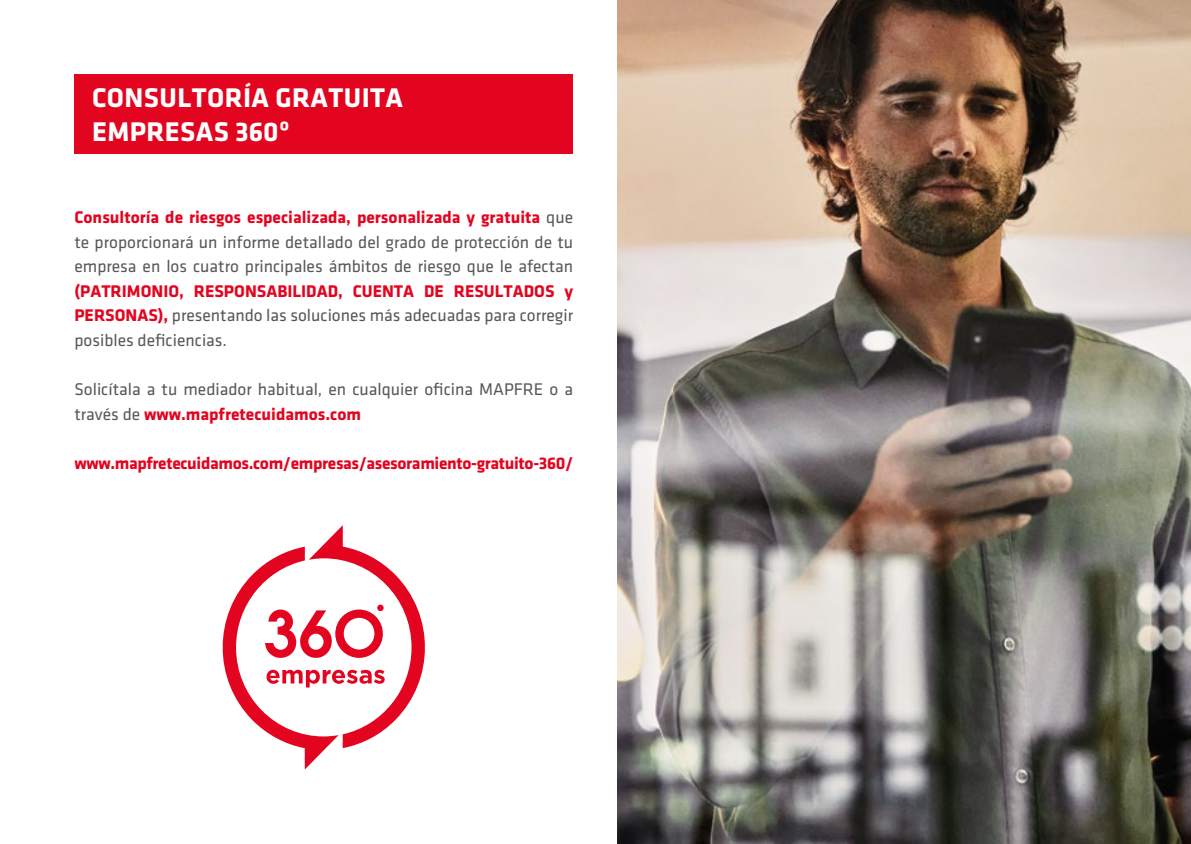
<style>
.page{position:relative;width:1191px;height:844px;background:#fff}
.page>*{position:absolute;margin:0;border:0;box-sizing:border-box;transform-origin:0 0}
.t1{font:700 28px/33.6px "Klavika";letter-spacing:.015em;color:#fff}
.t2{font:17.5px/24.5px "Klavika";color:#575756;text-align:justify}
.t3{font:700 17.5px "Klavika";letter-spacing:-.02em;color:#e30520}
.s1{font-weight:700;color:#e30520}
</style>
<div class="page">
<img style="left:618px;top:0;width:573px;height:843px">
<div style="left:74px;top:74px;width:499px;height:80px;background:#e30520"></div>
<svg style="left:222px;top:525px;width:203px;height:244px"></svg>
<div style="left:377px;top:604px;width:7px;height:7px;background:#e30520;border-radius:50%"></div>
<h1 class="t1" style="left:92px;top:81px;width:312px">CONSULTORÍA GRATUITA<br>EMPRESAS 360º</h1>
<p class="t2" style="left:74px;top:205px;width:500px"><span class="s1">Consultoría de riesgos especializada, personalizada y gratuita</span> que te proporcionará un informe detallado del grado de protección de tu empresa en los cuatro principales ámbitos de riesgo que le afectan</p>
<p class="t2" style="left:74px;top:279px;width:500px"><span class="s1">(PATRIMONIO, RESPONSABILIDAD, CUENTA DE RESULTADOS y PERSONAS),</span> presentando las soluciones más adecuadas para corregir posibles deficiencias.</p>
<p class="t2" style="left:74px;top:377px;width:500px">Solicítala a tu mediador habitual, en cualquier oficina MAPFRE o a través de <span class="s1">www.mapfretecuidamos.com</span></p>
<p class="t3" style="left:74px;top:453px;width:500px">www.mapfretecuidamos.com/empresas/asesoramiento-gratuito-360/</p>
</div>
